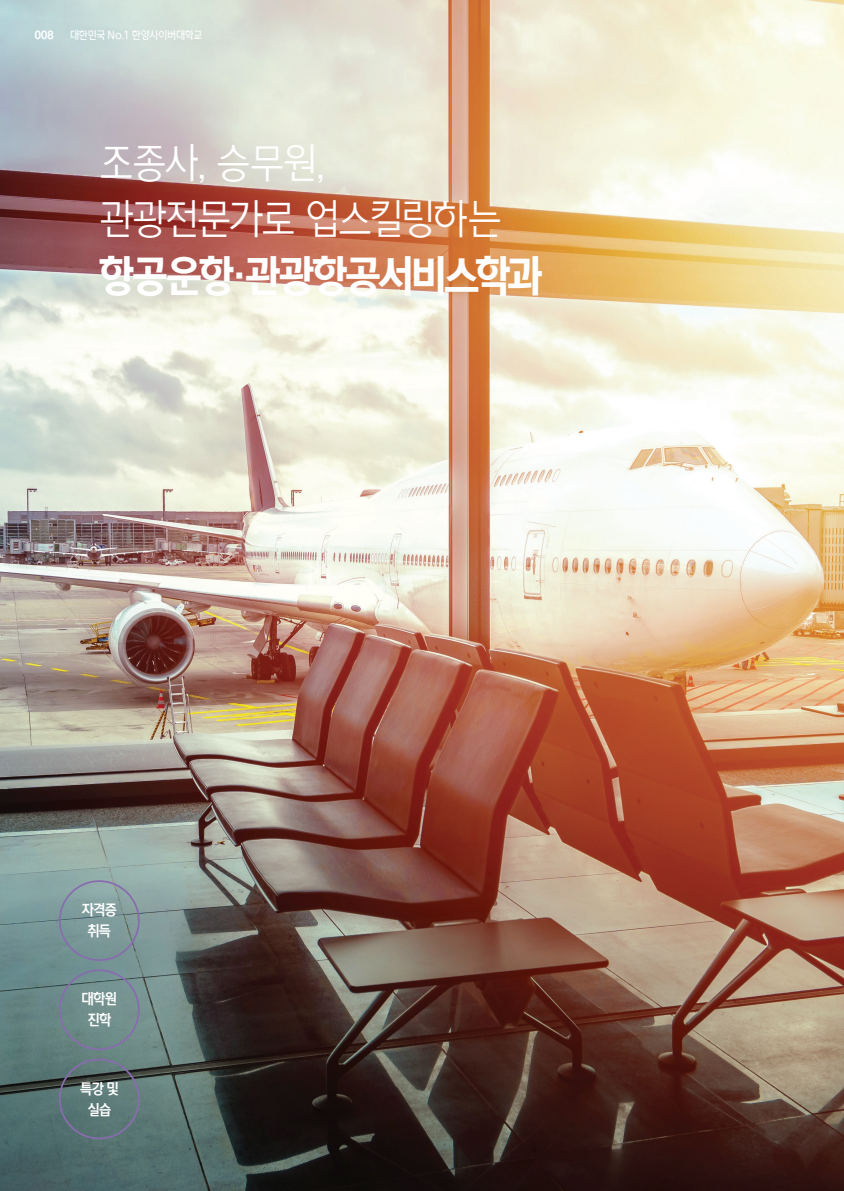
<style>
.page{position:relative;width:844px;height:1191px;background:#fff}
.page>*{position:absolute;margin:0;border:0;box-sizing:border-box;transform-origin:0 0}
.t1{font:40.25px "HYCU Gothic L";letter-spacing:-.045em;color:#fff}
.t2{font:40.25px "HYCU Gothic EB";letter-spacing:-.035em;color:#fff}
.t3{font:14px "HYCU Gothic B";letter-spacing:-.04em;color:#fff}
.t4{font:10.5px "HYCU Gothic M";letter-spacing:-.005em;color:#fff}
.t5{font:10.5px "HYCU Gothic EB";color:#fff}
</style>
<div class="page">
<img style="left:0;top:0;width:843px;height:1191px">
<div style="left:59px;top:880px;width:81px;height:81px;border:2px solid #886caf;border-radius:50%"></div>
<div style="left:59px;top:969px;width:81px;height:81px;border:2px solid #886caf;border-radius:50%"></div>
<div style="left:59px;top:1058px;width:81px;height:81px;border:2px solid #886caf;border-radius:50%"></div>
<p class="t5" style="left:35px;top:29px;width:20px">008</p>
<p class="t4" style="left:70px;top:29px;width:134px">대한민국 No.1 한양사이버대학교</p>
<p class="t1" style="left:99px;top:142px;width:228px">조종사, 승무원,</p>
<p class="t1" style="left:99px;top:198px;width:404px">관광전문가로 업스킬링하는</p>
<p class="t2" style="left:99px;top:254px;width:444px">항공운항·관광항공서비스학과</p>
<p class="t3" style="left:82px;top:902px;width:37px">자격증</p>
<p class="t3" style="left:87px;top:923px;width:25px">취득</p>
<p class="t3" style="left:82px;top:991px;width:37px">대학원</p>
<p class="t3" style="left:87px;top:1012px;width:25px">진학</p>
<p class="t3" style="left:80px;top:1080px;width:40px">특강 및</p>
<p class="t3" style="left:87px;top:1101px;width:25px">실습</p>
</div>
